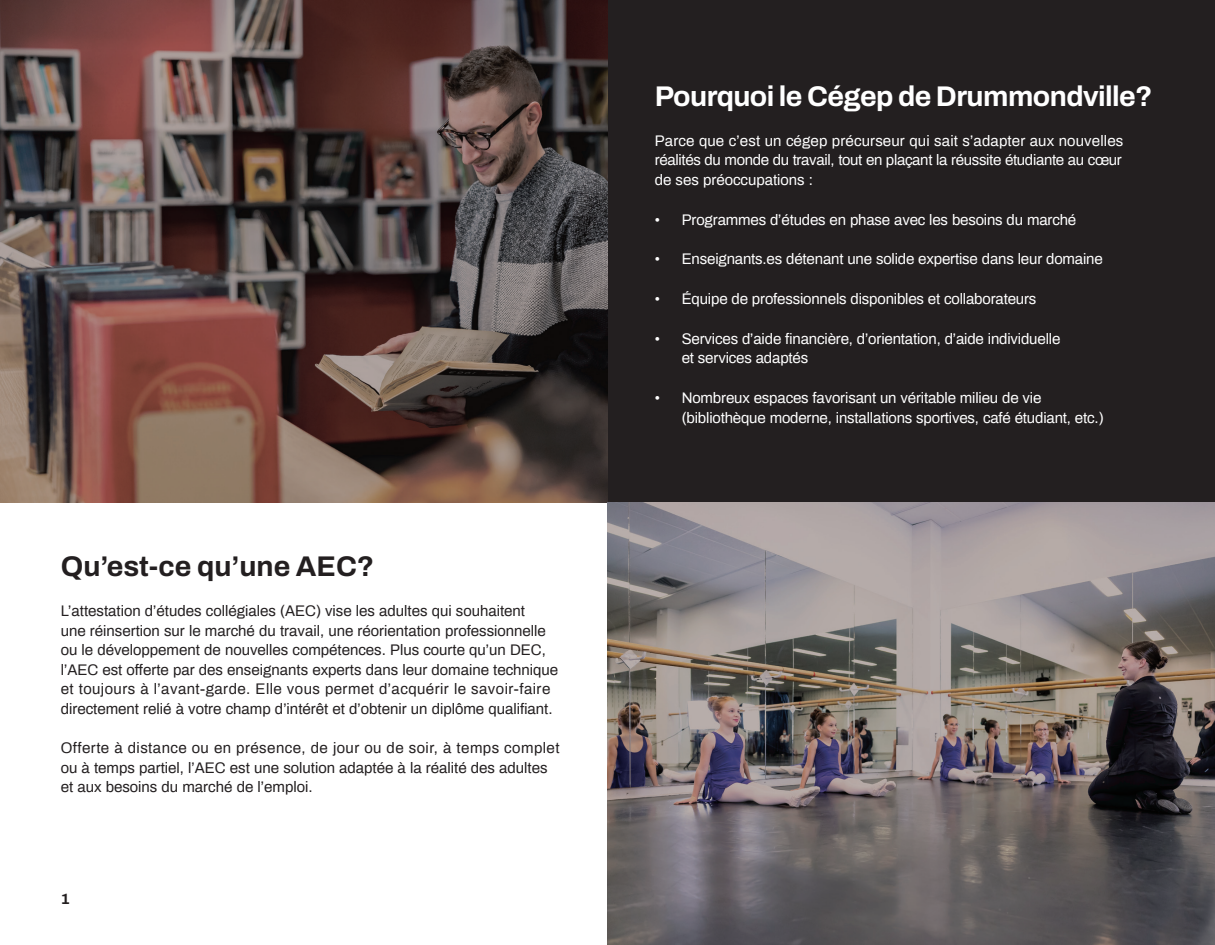
<style>
.page{position:relative;width:1215px;height:945px;background:#fff}
.page>*{position:absolute;margin:0;border:0;box-sizing:border-box;transform-origin:0 0}
.t1{font:700 28.5px "Archivo";letter-spacing:-.02em;color:#fff}
.t2{font:700 28.5px "Archivo";color:#231f20}
.t3{font:15px/19.5px "Archivo";color:#231f20}
.t4{font:15px/19.5px "Archivo";letter-spacing:-.01em;color:#fff}
.t5{font:700 15px "Archivo";color:#231f20}
</style>
<div class="page">
<div style="left:608px;top:0;width:607px;height:503px;background:#231f20"></div>
<img style="left:0;top:0;width:608px;height:502px">
<img style="left:608px;top:503px;width:607px;height:442px">
<h1 class="t2" style="left:61px;top:545px;width:315px">Qu’est-ce qu’une AEC?</h1>
<p class="t3" style="left:61px;top:600px;width:499px">L’attestation d’études collégiales (AEC) vise les adultes qui souhaitent<br>une réinsertion sur le marché du travail, une réorientation professionnelle ou le développement de nouvelles compétences. Plus courte qu’un DEC, l’AEC est offerte par des enseignants experts dans leur domaine technique et toujours à l’avant-garde. Elle vous permet d’acquérir le savoir-faire directement relié à votre champ d’intérêt et d’obtenir un diplôme qualifiant.</p>
<p class="t3" style="left:61px;top:737px;width:500px">Offerte à distance ou en présence, de jour ou de soir, à temps complet ou à temps partiel, l’AEC est une solution adaptée à la réalité des adultes et aux besoins du marché de l’emploi.</p>
<p class="t5" style="left:61px;top:888px;width:10px">1</p>
<h1 class="t1" style="left:655px;top:75px;width:500px">Pourquoi le Cégep de Drummondville?</h1>
<p class="t4" style="left:655px;top:130px;width:470px;text-align:justify">Parce que c’est un cégep précurseur qui sait s’adapter aux nouvelles réalités du monde du travail, tout en plaçant la réussite étudiante au cœur de ses préoccupations :</p>
<p class="t4" style="left:655px;top:209px;width:423px">• Programmes d’études en phase avec les besoins du marché</p>
<p class="t4" style="left:655px;top:248px;width:450px">• Enseignants.es détenant une solide expertise dans leur domaine</p>
<p class="t4" style="left:655px;top:288px;width:383px">• Équipe de professionnels disponibles et collaborateurs</p>
<p class="t4" style="left:682px;top:328px;width:380px;text-indent:-27px">• Services d’aide financière, d’orientation, d’aide individuelle et services adaptés</p>
<p class="t4" style="left:682px;top:387px;width:423px;text-indent:-27px">• Nombreux espaces favorisant un véritable milieu de vie (bibliothèque moderne, installations sportives, café étudiant, etc.)</p>
</div>
